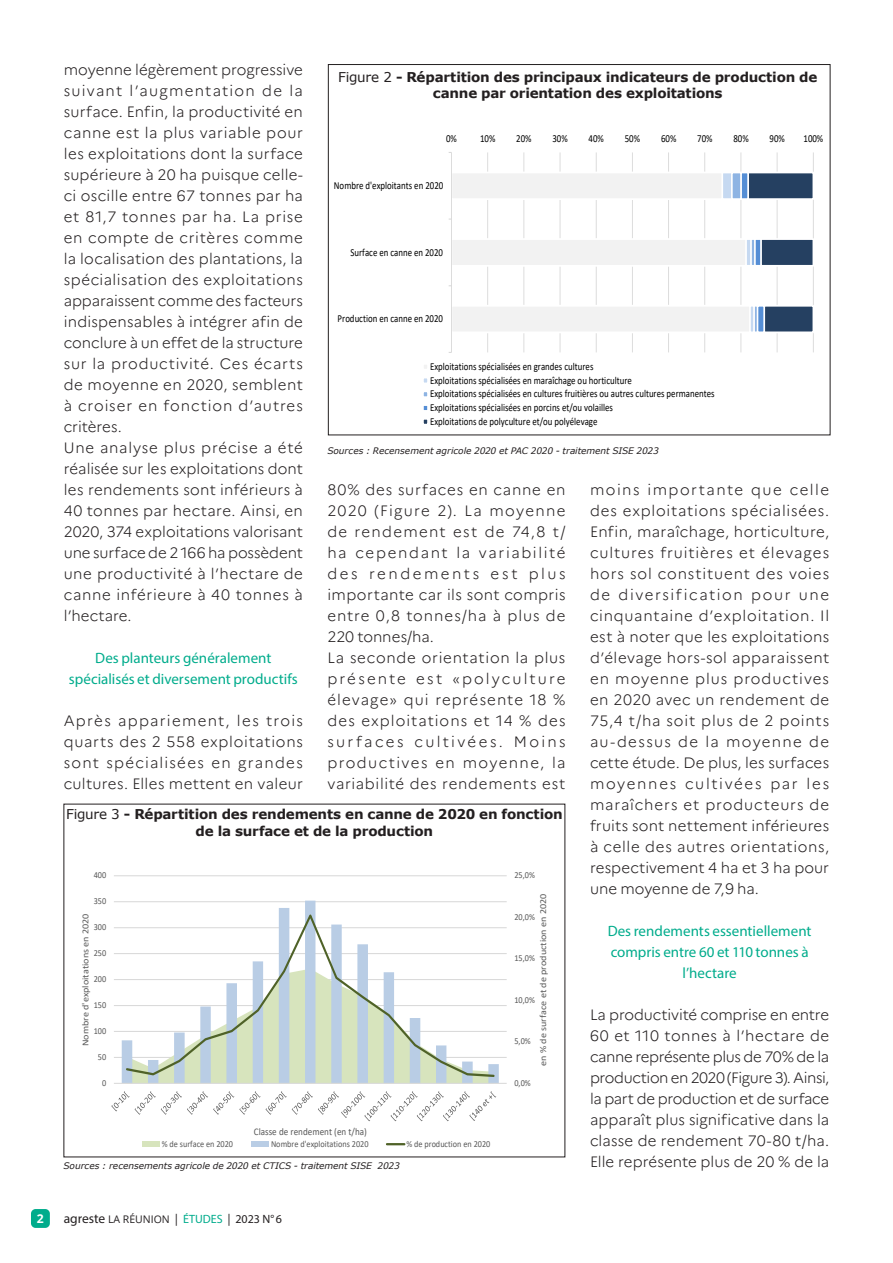
<style>
.page{position:relative;width:893px;height:1263px;background:#fff}
.page>*{position:absolute;margin:0;border:0;box-sizing:border-box;transform-origin:0 0}
.Texte{font:300 15px/21px "Marianne";letter-spacing:.03em;color:#231f20;text-align:justify}
.Intertitre{font:15px/21px "Myriad Pro";color:#00ac8c;text-align:center}
.Titre_graphique{font:700 13.5px/16.5px "Verdana";letter-spacing:-.015em;color:#231f20;text-align:center}
.t1{font:700 12.15px "Open Sans";color:#fff}
.t2{font:10.65px/13.8px "Calibri";color:#000;scale:.83 1}
.t3{font:10.5px "Open Sans";color:#231f20}
.t4{font:10.05px "Calibri";color:#595959;scale:.9 1}
.t5{font:9.15px "Calibri";color:#595959;scale:.9 1}
.t6{font:9.15px "Calibri";color:#595959;scale:1.11 1}
.source{font:italic 9px "Verdana";letter-spacing:-.005em;color:#231f20}
.s1{font-weight:400}
.s2{font-family:"Myriad Pro";font-size:13.5px}
.s3{font-size:12px}
.s4{font-family:"Myriad Pro";font-size:12px;color:#00ac8c}
.s5{font-family:"Myriad Pro";font-size:12px}
</style>
<div class="page">
<div style="left:31px;top:1209px;width:19px;height:19px;background:#00ac8c;border-radius:5px"></div>
<hr style="left:487px;top:152px;width:1px;height:200px;background:#d9d9d9">
<hr style="left:523px;top:152px;width:1px;height:200px;background:#d9d9d9">
<hr style="left:560px;top:152px;width:1px;height:200px;background:#d9d9d9">
<hr style="left:596px;top:152px;width:1px;height:200px;background:#d9d9d9">
<hr style="left:632px;top:152px;width:1px;height:200px;background:#d9d9d9">
<hr style="left:668px;top:152px;width:1px;height:200px;background:#d9d9d9">
<hr style="left:704px;top:152px;width:1px;height:200px;background:#d9d9d9">
<hr style="left:740px;top:152px;width:1px;height:200px;background:#d9d9d9">
<hr style="left:777px;top:152px;width:1px;height:200px;background:#d9d9d9">
<hr style="left:813px;top:152px;width:1px;height:200px;background:#d9d9d9">
<svg style="left:453px;top:171px;width:268px;height:163px"></svg>
<svg style="left:721px;top:171px;width:93px;height:163px"></svg>
<hr style="left:451px;top:152px;width:1px;height:200px;background:#d9d9d9">
<div style="left:422px;top:363px;width:7px;height:7px;border:2px solid #fff"></div>
<div style="left:422px;top:377px;width:7px;height:7px;border:2px solid #fff"></div>
<div style="left:422px;top:390px;width:7px;height:8px;border:2px solid #fff"></div>
<div style="left:422px;top:404px;width:7px;height:8px;border:2px solid #fff"></div>
<div style="left:422px;top:418px;width:7px;height:7px;border:2px solid #fff"></div>
<hr style="left:114px;top:1057px;width:393px;height:1px;background:#d9d9d9">
<hr style="left:114px;top:1031px;width:393px;height:1px;background:#d9d9d9">
<hr style="left:114px;top:1005px;width:393px;height:1px;background:#d9d9d9">
<hr style="left:114px;top:979px;width:393px;height:1px;background:#d9d9d9">
<hr style="left:114px;top:953px;width:393px;height:1px;background:#d9d9d9">
<hr style="left:114px;top:927px;width:393px;height:1px;background:#d9d9d9">
<hr style="left:114px;top:901px;width:393px;height:1px;background:#d9d9d9">
<hr style="left:114px;top:875px;width:393px;height:1px;background:#d9d9d9">
<svg style="left:122px;top:901px;width:377px;height:182px"></svg>
<hr style="left:114px;top:1083px;width:393px;height:1px;background:#d9d9d9">
<svg style="left:125px;top:910px;width:371px;height:168px"></svg>
<svg style="left:111px;top:1091px;width:149px;height:24px"></svg>
<svg style="left:266px;top:1091px;width:230px;height:30px"></svg>
<div style="left:142px;top:1142px;width:18px;height:5px;background:#d7e4bd"></div>
<div style="left:252px;top:1142px;width:17px;height:5px;background:#b9cde5"></div>
<svg style="left:387px;top:1143px;width:17px;height:2px"></svg>
<p class="Texte" style="left:64px;top:59px;width:241px">moyenne légèrement progressive suivant l’augmentation de la surface. Enfin, la productivité en canne est la plus variable pour les exploitations dont la surface supérieure à 20 ha puisque celle&shy;ci oscille entre 67 tonnes par ha et 81,7 tonnes par ha. La prise en compte de critères comme la localisation des plantations, la spécialisation des exploitations apparaissent comme des facteurs indispensables à intégrer afin de conclure à un effet de la structure sur la productivité. Ces écarts de moyenne en 2020, semblent à croiser en fonction d’autres critères.</p>
<p class="Texte" style="left:64px;top:437px;width:241px">Une analyse plus précise a été réalisée sur les exploitations dont les rendements sont inférieurs à 40 tonnes par hectare. Ainsi, en 2020, 374 exploitations valorisant une surface de 2 166 ha possèdent une productivité à l’hectare de canne inférieure à 40 tonnes à l’hectare.</p>
<p class="Intertitre" style="left:69px;top:647px;width:230px">Des planteurs généralement spécialisés et diversement productifs</p>
<p class="Texte" style="left:64px;top:710px;width:241px">Après appariement, les trois quarts des 2 558 exploitations sont spécialisées en grandes cultures. Elles mettent en valeur</p>
<p class="Titre_graphique" style="left:338px;top:68px;width:481px"><span class="s1">Figure 2</span> - Répartition des principaux indicateurs de production de canne par orientation des exploitations</p>
<p class="t2" style="left:446px;top:131px;width:15px">0%</p>
<p class="t2" style="left:480px;top:131px;width:20px">10%</p>
<p class="t2" style="left:516px;top:131px;width:20px">20%</p>
<p class="t2" style="left:552px;top:131px;width:20px">30%</p>
<p class="t2" style="left:589px;top:131px;width:20px">40%</p>
<p class="t2" style="left:625px;top:131px;width:20px">50%</p>
<p class="t2" style="left:661px;top:131px;width:20px">60%</p>
<p class="t2" style="left:697px;top:131px;width:20px">70%</p>
<p class="t2" style="left:733px;top:131px;width:20px">80%</p>
<p class="t2" style="left:770px;top:131px;width:20px">90%</p>
<p class="t2" style="left:803px;top:131px;width:25px">100%</p>
<p class="t2" style="left:334px;top:178px;width:133px">Nombre d'exploitants en 2020</p>
<p class="t2" style="left:350px;top:245px;width:113px">Surface en canne en 2020</p>
<p class="t2" style="left:338px;top:311px;width:129px">Production en canne en 2020</p>
<p class="t2" style="left:430px;top:359px;width:344px">Exploitations spécialisées en grandes cultures<br>Exploitations spécialisées en maraîchage ou horticulture<br>Exploitations spécialisées en cultures fruitières ou autres cultures permanentes Exploitations spécialisées en porcins et/ou volailles<br>Exploitations de polyculture et/ou polyélevage</p>
<p class="source" style="left:327px;top:444px;width:333px">Sources : Recensement agricole 2020 et PAC 2020 - traitement SISE 2023</p>
<p class="Texte" style="left:590px;top:479px;width:241px">moins importante que celle des exploitations spécialisées.<br>Enfin, maraîchage, horticulture, cultures fruitières et élevages hors sol constituent des voies de diversification pour une cinquantaine d’exploitation. Il est à noter que les exploitations d’élevage hors-sol apparaissent en moyenne plus productives en 2020 avec un rendement de 75,4 t/ha soit plus de 2 points au-dessus de la moyenne de cette étude. De plus, les surfaces moyennes cultivées par les maraîchers et producteurs de fruits sont nettement inférieures à celle des autres orientations, respectivement 4 ha et 3 ha pour une moyenne de 7,9 ha.</p>
<p class="Intertitre" style="left:608px;top:920px;width:205px">Des rendements essentiellement compris entre 60 et 110 tonnes à l’hectare</p>
<p class="Texte" style="left:590px;top:1004px;width:241px">La productivité comprise en entre 60 et 110 tonnes à l’hectare de canne représente plus de 70% de la production en 2020 (Figure 3). Ainsi, la part de production et de surface apparaît plus significative dans la classe de rendement 70-80 t/ha.<br>Elle représente plus de 20 % de la</p>
<p class="Texte" style="left:327px;top:479px;width:240px">80% des surfaces en canne en 2020 (Figure 2). La moyenne de rendement est de 74,8 t/ ha cependant la variabilité des rendements est plus importante car ils sont compris entre 0,8 tonnes/ha à plus de 220 tonnes/ha.</p>
<p class="Texte" style="left:327px;top:647px;width:240px">La seconde orientation la plus présente est «polyculture élevage» qui représente 18 % des exploitations et 14 % des surfaces cultivées. Moins productives en moyenne, la variabilité des rendements est</p>
<p class="Titre_graphique" style="left:66px;top:806px;width:498px"><span class="s1">Figure 3</span> - Répartition des rendements en canne de 2020 en fonction de la surface et de la production</p>
<p class="t5" style="left:514px;top:869px;width:24px">25,0%</p>
<p class="t5" style="left:94px;top:869px;width:15px">400</p>
<p class="t6" style="left:537px;top:1066px;width:156px;rotate:-90deg">en % de surface et de production en 2020</p>
<p class="t5" style="left:94px;top:895px;width:15px">350</p>
<p class="t5" style="left:514px;top:910px;width:24px">20,0%</p>
<p class="t6" style="left:79px;top:1046px;width:121px;rotate:-90deg">Nombre d'exploitations en 2020</p>
<p class="t5" style="left:94px;top:921px;width:15px">300</p>
<p class="t5" style="left:94px;top:947px;width:15px">250</p>
<p class="t5" style="left:514px;top:952px;width:24px">15,0%</p>
<p class="t5" style="left:94px;top:973px;width:15px">200</p>
<p class="t5" style="left:514px;top:993px;width:24px">10,0%</p>
<p class="t5" style="left:94px;top:999px;width:15px">150</p>
<p class="t5" style="left:94px;top:1025px;width:15px">100</p>
<p class="t5" style="left:514px;top:1035px;width:20px">5,0%</p>
<p class="t5" style="left:98px;top:1051px;width:11px">50</p>
<p class="t5" style="left:514px;top:1076px;width:20px">0,0%</p>
<p class="t5" style="left:102px;top:1076px;width:6px">0</p>
<p class="t4" style="left:254px;top:1125px;width:127px">Classe de rendement (en t/ha)</p>
<p class="t5" style="left:162px;top:1137px;width:81px">% de surface en 2020</p>
<p class="t5" style="left:271px;top:1137px;width:110px">Nombre d'exploitations 2020</p>
<p class="t5" style="left:406px;top:1137px;width:95px">% de production en 2020</p>
<p class="source" style="left:64px;top:1159px;width:338px">Sources : recensements agricole de 2020 et CTICS - traitement SISE 2023</p>
<p class="t1" style="left:37px;top:1210px;width:8px">2</p>
<p class="t3" style="left:64px;top:1211px;width:220px"><span class="s2">agreste</span> LA RÉUNION <span class="s3">|</span> <span class="s4">ÉTUDES</span> <span class="s3">|</span> <span class="s5">2023 N°6</span></p>
</div>
